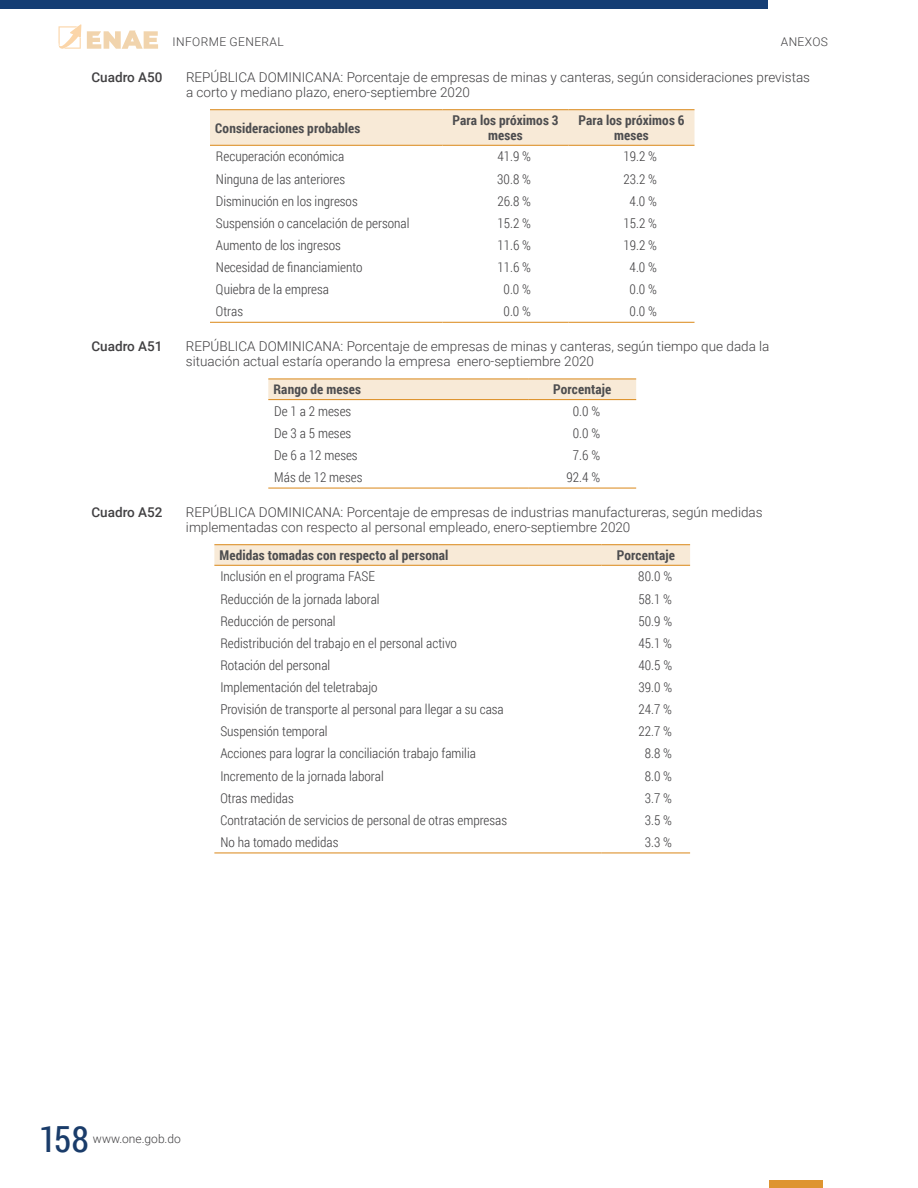
<style>
.page{position:relative;width:918px;height:1188px;background:#fff}
.page>*{position:absolute;margin:0;border:0;box-sizing:border-box;transform-origin:0 0}
.t1{font:36px "Roboto Condensed";color:#1a3c6a}
.t2{font:300 13.5px "Roboto Condensed";color:#414042}
.t3{font:300 13.5px/15px "Roboto";color:#414042}
.t4{font:700 13.5px/15px "Roboto Condensed";letter-spacing:.01em;color:#4d4d4f;text-align:center}
.t5{font:500 13.5px "Roboto";color:#414042}
.t6{font:300 12px "Roboto";letter-spacing:.035em;color:#414042}
</style>
<div class="page">
<div style="left:0;top:0;width:768px;height:9px;background:#153e74"></div>
<svg style="left:58px;top:24px;width:23px;height:25px"></svg>
<svg style="left:87px;top:31px;width:71px;height:18px"></svg>
<div style="left:769px;top:1180px;width:54px;height:8px;background:#de9430"></div>
<div style="left:210px;top:110px;width:484px;height:35px;background:#f8ead7"></div>
<hr style="left:210px;top:322px;width:232px;height:1px;background:#de9430">
<hr style="left:442px;top:322px;width:126px;height:1px;background:#de9430">
<hr style="left:568px;top:322px;width:126px;height:1px;background:#de9430">
<hr style="left:442px;top:109px;width:126px;height:1px;background:#de9430">
<hr style="left:568px;top:109px;width:126px;height:1px;background:#de9430">
<hr style="left:442px;top:145px;width:126px;height:1px;background:#de9430">
<hr style="left:568px;top:145px;width:126px;height:1px;background:#de9430">
<hr style="left:210px;top:109px;width:232px;height:1px;background:#de9430">
<hr style="left:210px;top:145px;width:232px;height:1px;background:#de9430">
<div style="left:268px;top:380px;width:368px;height:19px;background:#f8ead7"></div>
<hr style="left:528px;top:488px;width:108px;height:1px;background:#de9430">
<hr style="left:268px;top:488px;width:260px;height:1px;background:#de9430">
<hr style="left:528px;top:378px;width:108px;height:2px;background:#de9430">
<hr style="left:528px;top:399px;width:108px;height:1px;background:#de9430">
<hr style="left:268px;top:378px;width:260px;height:2px;background:#de9430">
<hr style="left:268px;top:399px;width:260px;height:1px;background:#de9430">
<svg style="left:214px;top:545px;width:476px;height:20px"></svg>
<hr style="left:602px;top:852px;width:88px;height:2px;background:#de9430">
<hr style="left:214px;top:852px;width:388px;height:2px;background:#de9430">
<hr style="left:602px;top:544px;width:88px;height:1px;background:#de9430">
<hr style="left:602px;top:565px;width:88px;height:1px;background:#de9430">
<hr style="left:214px;top:544px;width:388px;height:1px;background:#de9430">
<hr style="left:214px;top:565px;width:388px;height:1px;background:#de9430">
<p class="t6" style="left:172px;top:33px;width:113px">informe general</p>
<p class="t6" style="left:781px;top:33px;width:49px">anexos</p>
<p class="t5" style="left:92px;top:68px;width:73px">Cuadro A50</p>
<p class="t3" style="left:186px;top:69px;width:626px">REPÚBLICA DOMINICANA: Porcentaje de empresas de minas y canteras, según consideraciones previstas a corto y mediano plazo, enero-septiembre 2020</p>
<p class="t4" style="left:215px;top:120px;width:147px">Consideraciones probables</p>
<p class="t4" style="left:452px;top:112px;width:108px">Para los próximos 3 meses</p>
<p class="t4" style="left:578px;top:112px;width:108px">Para los próximos 6 meses</p>
<p class="t2" style="left:216px;top:147px;width:130px">Recuperación económica</p>
<p class="t2" style="left:497px;top:147px;width:35px">41.9 %</p>
<p class="t2" style="left:623px;top:147px;width:35px">19.2 %</p>
<p class="t2" style="left:216px;top:169px;width:131px">Ninguna de las anteriores</p>
<p class="t2" style="left:497px;top:169px;width:35px">30.8 %</p>
<p class="t2" style="left:623px;top:169px;width:35px">23.2 %</p>
<p class="t2" style="left:216px;top:192px;width:143px">Disminución en los ingresos</p>
<p class="t2" style="left:497px;top:192px;width:35px">26.8 %</p>
<p class="t2" style="left:630px;top:192px;width:29px">4.0 %</p>
<p class="t2" style="left:216px;top:214px;width:195px">Suspensión o cancelación de personal</p>
<p class="t2" style="left:497px;top:214px;width:35px">15.2 %</p>
<p class="t2" style="left:623px;top:214px;width:35px">15.2 %</p>
<p class="t2" style="left:216px;top:236px;width:126px">Aumento de los ingresos</p>
<p class="t2" style="left:497px;top:236px;width:35px">11.6 %</p>
<p class="t2" style="left:623px;top:236px;width:35px">19.2 %</p>
<p class="t2" style="left:216px;top:258px;width:148px">Necesidad de financiamiento</p>
<p class="t2" style="left:497px;top:258px;width:35px">11.6 %</p>
<p class="t2" style="left:630px;top:258px;width:29px">4.0 %</p>
<p class="t2" style="left:216px;top:280px;width:115px">Quiebra de la empresa</p>
<p class="t2" style="left:504px;top:280px;width:29px">0.0 %</p>
<p class="t2" style="left:630px;top:280px;width:29px">0.0 %</p>
<p class="t2" style="left:216px;top:302px;width:29px">Otras</p>
<p class="t2" style="left:504px;top:302px;width:29px">0.0 %</p>
<p class="t2" style="left:630px;top:302px;width:29px">0.0 %</p>
<p class="t5" style="left:91px;top:337px;width:73px">Cuadro A51</p>
<p class="t3" style="left:186px;top:339px;width:585px">REPÚBLICA DOMINICANA: Porcentaje de empresas de minas y canteras, según tiempo que dada la situación actual estaría operando la empresa enero-septiembre 2020</p>
<p class="t4" style="left:274px;top:381px;width:89px">Rango de meses</p>
<p class="t4" style="left:553px;top:381px;width:60px">Porcentaje</p>
<p class="t2" style="left:274px;top:402px;width:78px">De 1 a 2 meses</p>
<p class="t2" style="left:573px;top:402px;width:29px">0.0 %</p>
<p class="t2" style="left:274px;top:424px;width:78px">De 3 a 5 meses</p>
<p class="t2" style="left:573px;top:424px;width:29px">0.0 %</p>
<p class="t2" style="left:274px;top:446px;width:85px">De 6 a 12 meses</p>
<p class="t2" style="left:573px;top:446px;width:29px">7.6 %</p>
<p class="t2" style="left:274px;top:468px;width:90px">Más de 12 meses</p>
<p class="t2" style="left:567px;top:468px;width:35px">92.4 %</p>
<p class="t5" style="left:91px;top:503px;width:73px">Cuadro A52</p>
<p class="t3" style="left:186px;top:504px;width:578px">REPÚBLICA DOMINICANA: Porcentaje de empresas de industrias manufactureras, según medidas implementadas con respecto al personal empleado, enero-septiembre 2020</p>
<p class="t4" style="left:220px;top:547px;width:230px">Medidas tomadas con respecto al personal</p>
<p class="t4" style="left:617px;top:547px;width:60px">Porcentaje</p>
<p class="t2" style="left:220px;top:567px;width:156px">Inclusión en el programa FASE</p>
<p class="t2" style="left:638px;top:567px;width:35px">80.0 %</p>
<p class="t2" style="left:220px;top:589px;width:161px">Reducción de la jornada laboral</p>
<p class="t2" style="left:638px;top:589px;width:35px">58.1 %</p>
<p class="t2" style="left:220px;top:612px;width:117px">Reducción de personal</p>
<p class="t2" style="left:638px;top:612px;width:35px">50.9 %</p>
<p class="t2" style="left:220px;top:634px;width:238px">Redistribución del trabajo en el personal activo</p>
<p class="t2" style="left:638px;top:634px;width:35px">45.1 %</p>
<p class="t2" style="left:220px;top:656px;width:111px">Rotación del personal</p>
<p class="t2" style="left:638px;top:656px;width:35px">40.5 %</p>
<p class="t2" style="left:220px;top:678px;width:159px">Implementación del teletrabajo</p>
<p class="t2" style="left:638px;top:678px;width:35px">39.0 %</p>
<p class="t2" style="left:220px;top:700px;width:285px">Provisión de transporte al personal para llegar a su casa</p>
<p class="t2" style="left:638px;top:700px;width:35px">24.7 %</p>
<p class="t2" style="left:220px;top:722px;width:109px">Suspensión temporal</p>
<p class="t2" style="left:638px;top:722px;width:35px">22.7 %</p>
<p class="t2" style="left:220px;top:744px;width:257px">Acciones para lograr la conciliación trabajo familia</p>
<p class="t2" style="left:645px;top:744px;width:29px">8.8 %</p>
<p class="t2" style="left:220px;top:766px;width:165px">Incremento de la jornada laboral</p>
<p class="t2" style="left:645px;top:766px;width:29px">8.0 %</p>
<p class="t2" style="left:220px;top:789px;width:75px">Otras medidas</p>
<p class="t2" style="left:645px;top:789px;width:29px">3.7 %</p>
<p class="t2" style="left:220px;top:811px;width:288px">Contratación de servicios de personal de otras empresas</p>
<p class="t2" style="left:645px;top:811px;width:29px">3.5 %</p>
<p class="t2" style="left:220px;top:833px;width:120px">No ha tomado medidas</p>
<p class="t2" style="left:645px;top:833px;width:29px">3.3 %</p>
<h1 class="t1" style="left:39px;top:1114px;width:51px">158</h1>
<p class="t6" style="left:93px;top:1130px;width:89px">www.one.gob.do</p>
</div>
